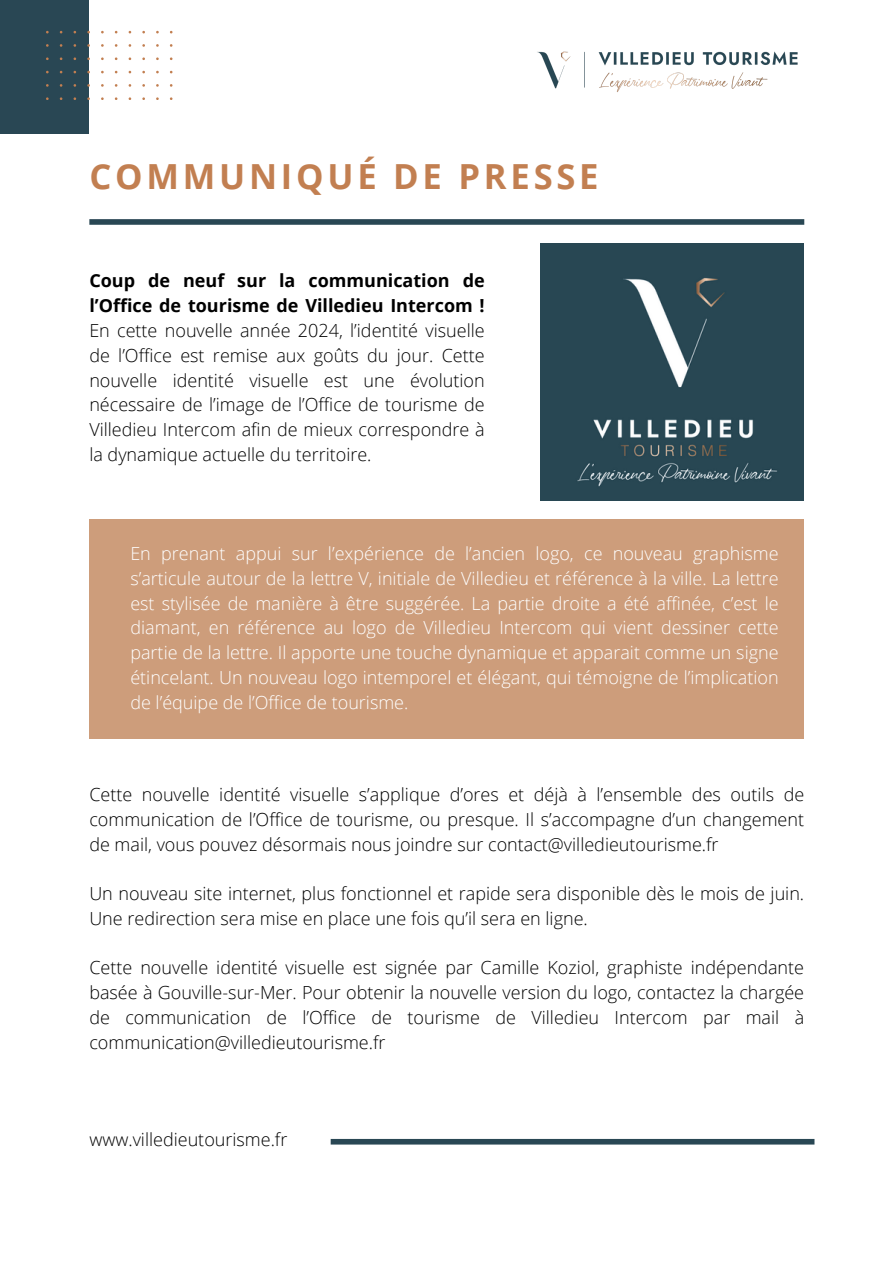
<style>
.page{position:relative;width:894px;height:1264px;background:#fff}
.page>*{position:absolute;margin:0;border:0;box-sizing:border-box;transform-origin:0 0}
.t1{font:700 34.5px "Open Sans";letter-spacing:.11em;color:#c27f51}
.t2{font:300 18px/24.8px "Open Sans";color:#000;text-align:justify}
.t3{font:300 18px/24.8px "Open Sans";color:#fff;text-align:justify}
.s1{font-weight:700}
</style>
<div class="page">
<div style="left:89px;top:219px;width:715px;height:6px;background:#294754"></div>
<div style="left:89px;top:519px;width:715px;height:219px;background:#cd9d7b"></div>
<div style="left:0;top:0;width:89px;height:134px;background:#294754"></div>
<div style="left:330px;top:1138px;width:484px;height:6px;background:#294754"></div>
<svg style="left:46px;top:31px;width:126px;height:69px"></svg>
<img style="left:540px;top:243px;width:264px;height:258px">
<img style="left:537px;top:51px;width:261px;height:41px">
<p class="t1" style="left:89px;top:152px;width:510px">COMMUNIQUÉ DE PRESSE</p>
<p class="t2" style="left:89px;top:268px;width:397px"><span class="s1">Coup de neuf sur la communication de l’Office de tourisme de Villedieu Intercom !<br></span>En cette nouvelle année 2024, l’identité visuelle de l’Office est remise aux goûts du jour. Cette nouvelle identité visuelle est une évolution nécessaire de l’image de l’Office de tourisme de Villedieu Intercom afin de mieux correspondre à la dynamique actuelle du territoire.</p>
<p class="t3" style="left:130px;top:540px;width:649px">En prenant appui sur l’expérience de l’ancien logo, ce nouveau graphisme s’articule autour de la lettre V, initiale de Villedieu et référence à la ville. La lettre est stylisée de manière à être suggérée. La partie droite a été affinée, c’est le diamant, en référence au logo de Villedieu Intercom qui vient dessiner cette partie de la lettre. Il apporte une touche dynamique et apparait comme un signe étincelant. Un nouveau logo intemporel et élégant, qui témoigne de l’implication de l’équipe de l’Office de tourisme.</p>
<p class="t2" style="left:89px;top:781px;width:716px">Cette nouvelle identité visuelle s’applique d’ores et déjà à l’ensemble des outils de communication de l’Office de tourisme, ou presque. Il s’accompagne d’un changement de mail, vous pouvez désormais nous joindre sur contact@villedieutourisme.fr</p>
<p class="t2" style="left:89px;top:880px;width:716px">Un nouveau site internet, plus fonctionnel et rapide sera disponible dès le mois de juin.<br>Une redirection sera mise en place une fois qu’il sera en ligne.</p>
<p class="t2" style="left:89px;top:955px;width:716px">Cette nouvelle identité visuelle est signée par Camille Koziol, graphiste indépendante basée à Gouville-sur-Mer. Pour obtenir la nouvelle version du logo, contactez la chargée de communication de l’Office de tourisme de Villedieu Intercom par mail à communication@villedieutourisme.fr</p>
<p class="t2" style="left:89px;top:1126px;width:199px">www.villedieutourisme.fr</p>
</div>
